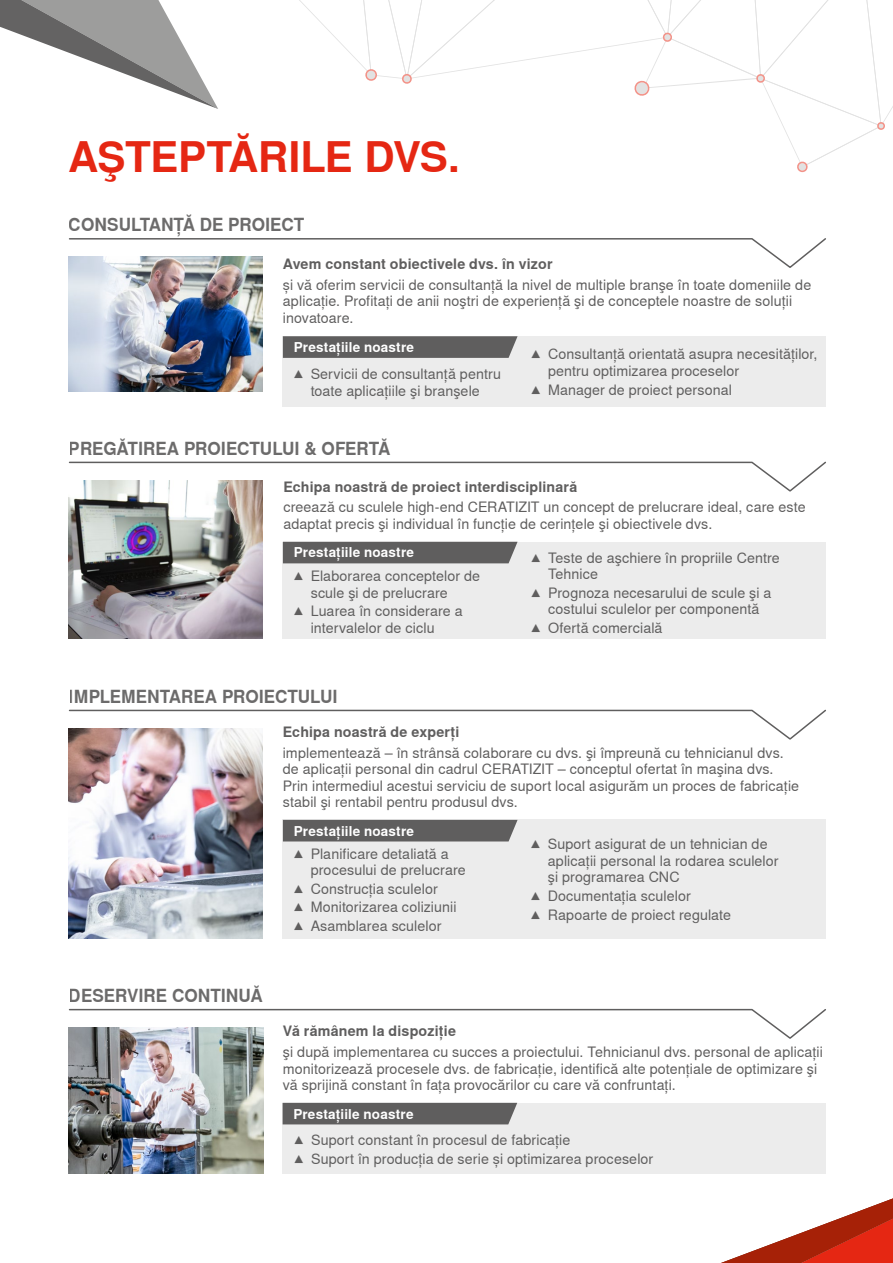
<style>
.page{position:relative;width:893px;height:1263px;background:#fff}
.page>*{position:absolute;margin:0;border:0;box-sizing:border-box;transform-origin:0 0}
.t1{font:700 42px "Nimbus Sans WNT Global";letter-spacing:-.01em;color:#e52713}
.t2{font:700 18px "Nimbus Sans WNT Global";color:#5f5e5e;scale:.95 1}
.t3{font:14.25px/16.5px "Ceratizit Sans Global";letter-spacing:.01em;color:#5f5e5e}
.t4{font:14.25px/16.5px "Nimbus Sans WNT Global";letter-spacing:.005em;color:#5f5e5e}
.t5{font:700 14.25px "Ceratizit Sans Global";letter-spacing:.01em;color:#5f5e5e}
.t6{font:700 13.5px "Ceratizit Sans Global";letter-spacing:.015em;color:#fff}
.s1{font-family:"Nimbus San L"}
</style>
<div class="page">
<svg style="left:299px;top:0;width:594px;height:173px"></svg>
<svg style="left:721px;top:1198px;width:172px;height:65px"></svg>
<svg style="left:0;top:0;width:218px;height:109px"></svg>
<img style="left:68px;top:269px;width:195px;height:123px">
<svg style="left:68px;top:238px;width:758px;height:31px"></svg>
<img style="left:69px;top:493px;width:194px;height:146px">
<img style="left:68px;top:741px;width:195px;height:198px">
<svg style="left:68px;top:461px;width:758px;height:32px"></svg>
<img style="left:68px;top:1040px;width:195px;height:133px">
<svg style="left:68px;top:709px;width:758px;height:32px"></svg>
<svg style="left:68px;top:1008px;width:758px;height:32px"></svg>
<div style="left:283px;top:336px;width:543px;height:71px;background:#ececec"></div>
<svg style="left:283px;top:336px;width:235px;height:22px;background:#646363"></svg>
<div style="left:283px;top:542px;width:543px;height:97px;background:#ececec"></div>
<div style="left:283px;top:820px;width:543px;height:119px;background:#ececec"></div>
<div style="left:283px;top:542px;width:235px;height:21px;background:#5f5e5e"></div>
<div style="left:283px;top:820px;width:235px;height:21px;background:#5f5e5e"></div>
<div style="left:282px;top:1103px;width:544px;height:70px;background:#ececec"></div>
<div style="left:283px;top:1103px;width:234px;height:21px;background:#5f5e5e"></div>
<h1 class="t1" style="left:68px;top:133px;width:393px">AŞTEPTĂRILE DVS.</h1>
<p class="t2" style="left:69px;top:215px;width:249px">CONSULTANŢĂ DE PROIECT</p>
<p class="t5" style="left:283px;top:256px;width:271px">Avem constant obiectivele dvs. în vizor</p>
<p class="t3" style="left:283px;top:277px;width:530px">și vă oferim servicii de consultanţă la nivel de multiple branşe în toate domeniile de aplicaţie. Profitaţi de anii noştri de experienţă şi de conceptele noastre de soluţii inovatoare.</p>
<p class="t6" style="left:294px;top:339px;width:122px">Prestaţiile noastre</p>
<p class="t4" style="left:294px;top:366px;width:209px;text-align:center"><span class="s1">▲</span> Servicii de consultanţă pentru toate aplicaţiile şi branşele</p>
<p class="t4" style="left:548px;top:346px;width:271px;text-indent:-17px"><span class="s1">▲</span> Consultanţă orientată asupra necesităţilor, pentru optimizarea proceselor</p>
<p class="t4" style="left:531px;top:381px;width:202px"><span class="s1">▲</span> Manager de proiect personal</p>
<p class="t2" style="left:69px;top:438px;width:340px">PREGĂTIREA PROIECTULUI &amp; OFERTĂ</p>
<p class="t5" style="left:283px;top:478px;width:296px">Echipa noastră de proiect interdisciplinară</p>
<p class="t3" style="left:283px;top:499px;width:524px">creează cu sculele high-end CERATIZIT un concept de prelucrare ideal, care este adaptat precis şi individual în funcţie de cerinţele şi obiectivele dvs.</p>
<p class="t4" style="left:548px;top:549px;width:233px;text-indent:-17px"><span class="s1">▲</span> Teste de aşchiere în propriile Centre<br>Tehnice</p>
<p class="t4" style="left:531px;top:585px;width:242px;text-align:center"><span class="s1">▲</span> Prognoza necesarului de scule şi a costului sculelor per componentă</p>
<p class="t4" style="left:531px;top:620px;width:133px"><span class="s1">▲</span> Ofertă comercială</p>
<p class="t6" style="left:294px;top:545px;width:122px">Prestaţiile noastre</p>
<p class="t4" style="left:311px;top:568px;width:171px;text-indent:-17px"><span class="s1">▲</span> Elaborarea conceptelor de scule şi de prelucrare</p>
<p class="t4" style="left:311px;top:603px;width:153px;text-indent:-17px"><span class="s1">▲</span> Luarea în considerare a intervalelor de ciclu</p>
<p class="t2" style="left:69px;top:686px;width:285px">IMPLEMENTAREA PROIECTULUI</p>
<p class="t5" style="left:283px;top:724px;width:178px">Echipa noastră de experţi</p>
<p class="t3" style="left:283px;top:744px;width:518px">implementează – în strânsă colaborare cu dvs. şi împreună cu tehnicianul dvs. de aplicaţii personal din cadrul CERATIZIT – conceptul ofertat în maşina dvs.<br>Prin intermediul acestui serviciu de suport local asigurăm un proces de fabricaţie stabil şi rentabil pentru produsul dvs.</p>
<p class="t6" style="left:294px;top:823px;width:122px">Prestaţiile noastre</p>
<p class="t4" style="left:311px;top:845px;width:157px;text-indent:-17px"><span class="s1">▲</span> Planificare detaliată a procesului de prelucrare</p>
<p class="t4" style="left:294px;top:880px;width:146px"><span class="s1">▲</span> Construcţia sculelor</p>
<p class="t4" style="left:294px;top:899px;width:164px"><span class="s1">▲</span> Monitorizarea coliziunii</p>
<p class="t4" style="left:294px;top:918px;width:149px"><span class="s1">▲</span> Asamblarea sculelor</p>
<p class="t4" style="left:548px;top:836px;width:232px;text-indent:-17px"><span class="s1">▲</span> Suport asigurat de un tehnician de aplicaţii personal la rodarea sculelor şi programarea CNC</p>
<p class="t4" style="left:531px;top:888px;width:161px"><span class="s1">▲</span> Documentaţia sculelor</p>
<p class="t4" style="left:531px;top:906px;width:202px"><span class="s1">▲</span> Rapoarte de proiect regulate</p>
<p class="t2" style="left:69px;top:985px;width:206px">DESERVIRE CONTINUĂ</p>
<p class="t5" style="left:283px;top:1023px;width:175px">Vă rămânem la dispoziţie</p>
<p class="t3" style="left:283px;top:1044px;width:542px">şi după implementarea cu succes a proiectului. Tehnicianul dvs. personal de aplicaţii monitorizează procesele dvs. de fabricaţie, identifică alte potenţiale de optimizare şi vă sprijină constant în faţa provocărilor cu care vă confruntaţi.</p>
<p class="t6" style="left:293px;top:1106px;width:122px">Prestaţiile noastre</p>
<p class="t4" style="left:294px;top:1132px;width:278px"><span class="s1">▲</span> Suport constant în procesul de fabricaţie</p>
<p class="t4" style="left:294px;top:1151px;width:361px"><span class="s1">▲</span> Suport în producţia de serie și optimizarea proceselor</p>
</div>
